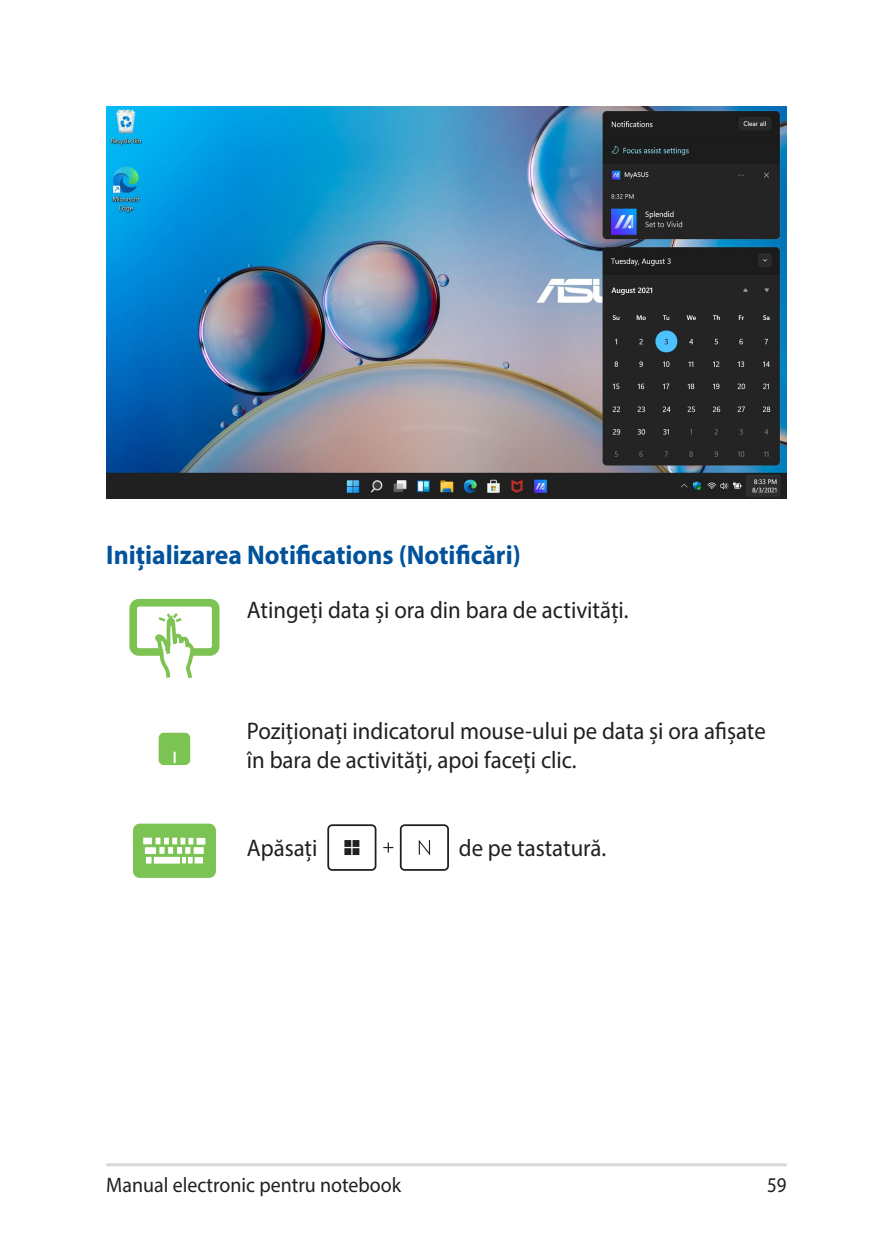
<style>
.page{position:relative;width:893px;height:1259px;background:#fff}
.page>*{position:absolute;margin:0;border:0;box-sizing:border-box;transform-origin:0 0}
.t1{font:700 27px "Myriad Pro";color:#01529a;scale:.95 1}
.t2{font:24px/28.8px "Myriad Pro";color:#231f20;scale:.95 1}
.t3{font:21px "Myriad Pro";color:#231f20;scale:.95 1}
.t4{font:21px "Myriad Pro";color:#231f20;scale:.9 1}
</style>
<div class="page">
<hr style="left:106px;top:1163px;width:681px;height:3px;background:#d8d8d8">
<div style="left:129px;top:599px;width:90px;height:57px;border:8px solid #7cc352;border-radius:6px"></div>
<svg style="left:152px;top:598px;width:44px;height:81px"></svg>
<div style="left:159px;top:733px;width:31px;height:32px;background:#7bc352;border-radius:5px"></div>
<svg style="left:174px;top:751px;width:2px;height:12px"></svg>
<div style="left:134px;top:825px;width:81px;height:51px;background:#7bc352;border-radius:6px"></div>
<div style="left:133px;top:823px;width:83px;height:55px;border:2px solid #7bc352;border-radius:6px"></div>
<div style="left:197px;top:838px;width:8px;height:6px;background:#fff"></div>
<div style="left:194px;top:847px;width:10px;height:7px;background:#fff"></div>
<svg style="left:146px;top:837px;width:47px;height:26px"></svg>
<div style="left:195px;top:857px;width:8px;height:6px;background:#fff"></div>
<div style="left:143px;top:837px;width:9px;height:7px;background:#fff"></div>
<div style="left:400px;top:824px;width:49px;height:47px;border:2px solid #231f20;border-radius:4px"></div>
<svg style="left:383px;top:842px;width:10px;height:10px"></svg>
<div style="left:327px;top:824px;width:49px;height:47px;border:2px solid #231f20;border-radius:4px"></div>
<svg style="left:419px;top:840px;width:11px;height:15px"></svg>
<div style="left:344px;top:848px;width:7px;height:7px;background:#231f20"></div>
<div style="left:353px;top:840px;width:6px;height:7px;background:#231f20"></div>
<div style="left:344px;top:840px;width:7px;height:7px;background:#231f20"></div>
<div style="left:353px;top:848px;width:6px;height:7px;background:#231f20"></div>
<img style="left:106px;top:106px;width:681px;height:393px">
<p class="t1" style="left:106px;top:537px;width:438px">Inițializarea Notifications (Notificări)</p>
<p class="t2" style="left:247px;top:595px;width:403px">Atingeți data și ora din bara de activități.</p>
<p class="t2" style="left:247px;top:716px;width:548px">Poziționați indicatorul mouse-ului pe data și ora afișate în bara de activități, apoi faceți clic.</p>
<p class="t2" style="left:247px;top:833px;width:76px">Apăsați</p>
<p class="t2" style="left:459px;top:833px;width:157px">de pe tastatură.</p>
<p class="t3" style="left:106px;top:1171px;width:312px">Manual electronic pentru notebook</p>
<p class="t4" style="left:767px;top:1171px;width:23px">59</p>
</div>
